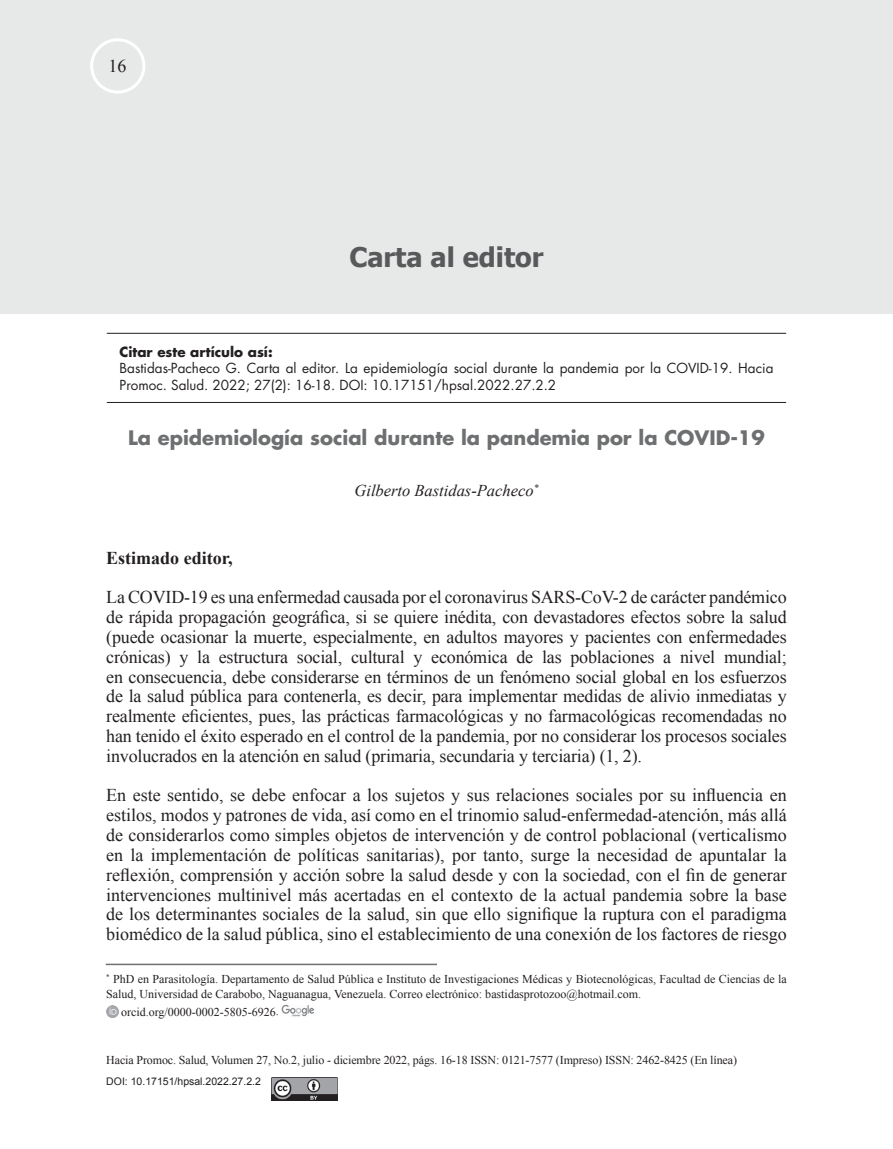
<style>
.page{position:relative;width:893px;height:1149px;background:#fff}
.page>*{position:absolute;margin:0;border:0;box-sizing:border-box;transform-origin:0 0}
.t1{font:700 27px "Tahoma";color:#58595b}
.t2{font:700 19.5px "Futura LT";color:#6d6f71}
.t3{font:18px/19.8px "Times New Roman";color:#231f20;text-align:justify}
.t4{font:700 18px "Times New Roman";color:#231f20}
.t5{font:italic 16.5px "Times New Roman";color:#231f20}
.t6{font:13.5px/16.2px "Futura LT";color:#231f20}
.t7{font:700 13.5px "Futura LT";color:#231f20}
.t8{font:12px/14.4px "Times New Roman";color:#231f20}
.t9{font:10.5px "Arial";color:#231f20}
</style>
<div class="page">
<div style="left:0;top:0;width:893px;height:313px;background:#e7e8e8"></div>
<hr style="left:107px;top:333px;width:679px;height:1px;background:#231f20">
<hr style="left:107px;top:402px;width:679px;height:1px;background:#231f20">
<img style="left:271px;top:1077px;width:67px;height:23px">
<svg style="left:106px;top:1005px;width:12px;height:11px"></svg>
<img style="left:282px;top:1004px;width:32px;height:13px">
<hr style="left:106px;top:963px;width:331px;height:1px;background:#6d6f71">
<div style="left:90px;top:38px;width:55px;height:56px;border:3px solid #fff;border-radius:50%"></div>
<p class="t3" style="left:109px;top:56px;width:19px">16</p>
<h1 class="t1" style="left:349px;top:238px;width:196px">Carta al editor</h1>
<p class="t7" style="left:120px;top:343px;width:155px">Citar este artículo así:</p>
<p class="t6" style="left:120px;top:360px;width:655px">Bastidas-Pacheco G. Carta al editor. La epidemiología social durante la pandemia por la COVID-19. Hacia<br>Promoc. Salud. 2022; 27(2): 16-18. DOI: 10.17151/hpsal.2022.27.2.2</p>
<p class="t2" style="left:128px;top:424px;width:638px">La epidemiología social durante la pandemia por la COVID-19</p>
<p class="t5" style="left:354px;top:481px;width:185px">Gilberto Bastidas-Pacheco<sup>*</sup></p>
<p class="t4" style="left:106px;top:544px;width:128px">Estimado editor,</p>
<p class="t3" style="left:106px;top:587px;width:682px">La COVID-19 es una enfermedad causada por el coronavirus SARS-CoV-2 de carácter pandémico de rápida propagación geográfica, si se quiere inédita, con devastadores efectos sobre la salud (puede ocasionar la muerte, especialmente, en adultos mayores y pacientes con enfermedades crónicas) y la estructura social, cultural y económica de las poblaciones a nivel mundial; en consecuencia, debe considerarse en términos de un fenómeno social global en los esfuerzos de la salud pública para contenerla, es decir, para implementar medidas de alivio inmediatas y realmente eficientes, pues, las prácticas farmacológicas y no farmacológicas recomendadas no han tenido el éxito esperado en el control de la pandemia, por no considerar los procesos sociales involucrados en la atención en salud (primaria, secundaria y terciaria) (1, 2).</p>
<p class="t3" style="left:106px;top:785px;width:682px">En este sentido, se debe enfocar a los sujetos y sus relaciones sociales por su influencia en estilos, modos y patrones de vida, así como en el trinomio salud-enfermedad-atención, más allá de considerarlos como simples objetos de intervención y de control poblacional (verticalismo en la implementación de políticas sanitarias), por tanto, surge la necesidad de apuntalar la reflexión, comprensión y acción sobre la salud desde y con la sociedad, con el fin de generar intervenciones multinivel más acertadas en el contexto de la actual pandemia sobre la base de los determinantes sociales de la salud, sin que ello signifique la ruptura con el paradigma biomédico de la salud pública, sino el establecimiento de una conexión de los factores de riesgo</p>
<p class="t8" style="left:106px;top:971px;width:682px"><sup>*</sup> PhD en Parasitología. Departamento de Salud Pública e Instituto de Investigaciones Médicas y Biotecnológicas, Facultad de Ciencias de la<br>Salud, Universidad de Carabobo, Naguanagua, Venezuela. Correo electrónico: bastidasprotozoo@hotmail.com.</p>
<p class="t8" style="left:121px;top:1004px;width:159px">orcid.org/0000-0002-5805-6926.</p>
<p class="t8" style="left:106px;top:1051px;width:632px">Hacia Promoc. Salud, Volumen 27, No.2, julio - diciembre 2022, págs. 16-18 ISSN: 0121-7577 (Impreso) ISSN: 2462-8425 (En línea)</p>
<p class="t9" style="left:106px;top:1073px;width:156px">DOI: 10.17151/hpsal.2022.27.2.2</p>
</div>
